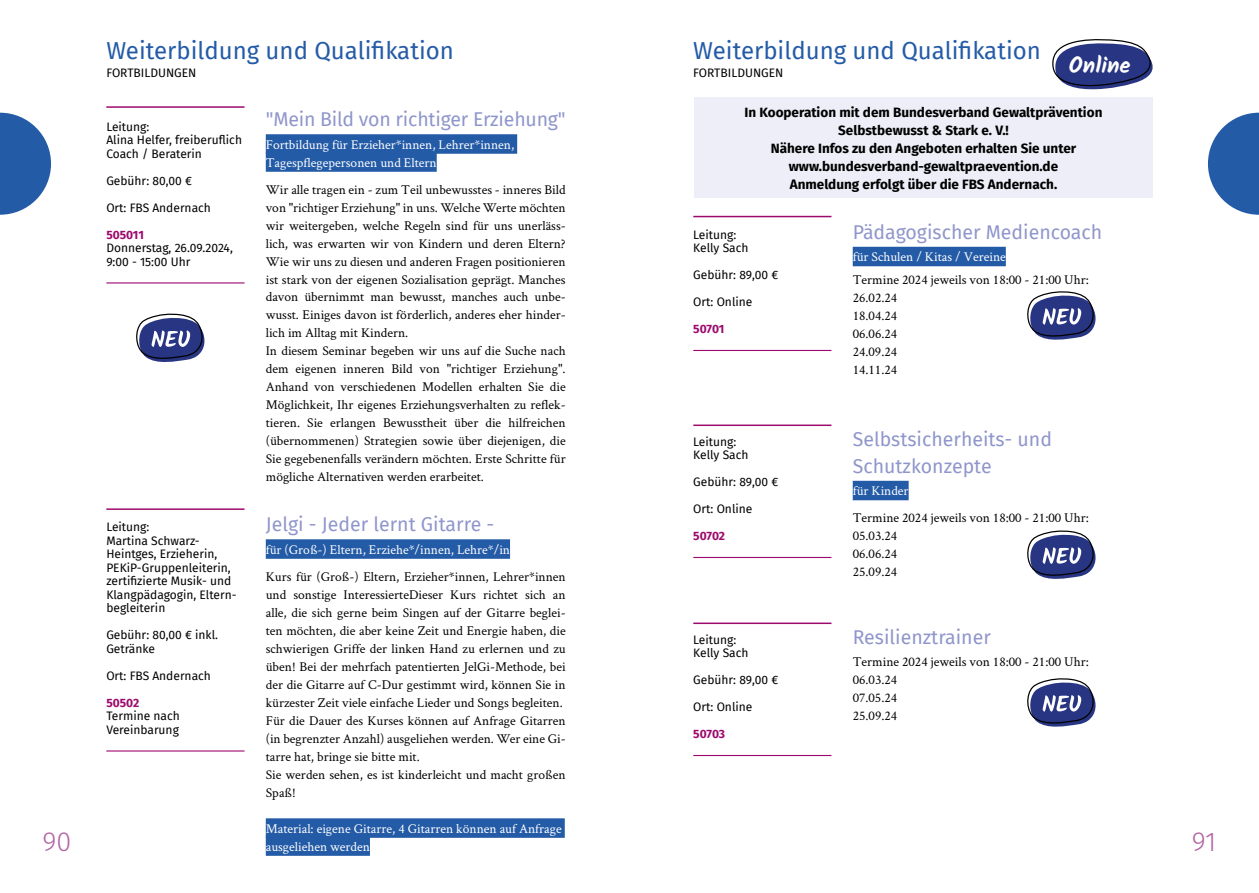
<style>
.page{position:relative;width:1259px;height:893px;background:#fff}
.page>*{position:absolute;margin:0;border:0;box-sizing:border-box;transform-origin:0 0}
.t1{font:300 27px "Fira Sans";color:#b164a5}
.t2{font:24px "Fira Sans";color:#245ba7}
.t3{font:700 22.5px "Kalam";color:#fff}
.t4{font:19.5px/27px "Fira Sans";color:#8f96cb}
.t5{font:13.5px/18px "Crimson Text";color:#000}
.t6{font:13.5px/18px "Crimson Text";color:#fff}
.t7{font:700 13.5px/18px "Fira Sans";color:#000;text-align:center}
.t8{font:12px/13.5px "Fira Sans";color:#000}
.t9{font:700 12px "Fira Sans";letter-spacing:-.01em;color:#9d0a6d}
</style>
<div class="page">
<hr style="left:106px;top:106px;width:138px;height:2px;background:#9d0a6d">
<hr style="left:106px;top:282px;width:138px;height:2px;background:#9d0a6d">
<div style="left:266px;top:134px;width:251px;height:20px;background:#245ba7"></div>
<div style="left:266px;top:152px;width:171px;height:20px;background:#245ba7"></div>
<hr style="left:106px;top:508px;width:138px;height:2px;background:#9d0a6d">
<hr style="left:106px;top:750px;width:138px;height:2px;background:#9d0a6d">
<div style="left:266px;top:539px;width:244px;height:20px;background:#245ba7"></div>
<div style="left:266px;top:818px;width:299px;height:20px;background:#245ba7"></div>
<div style="left:266px;top:836px;width:104px;height:20px;background:#245ba7"></div>
<svg style="left:136px;top:313px;width:69px;height:49px"></svg>
<hr style="left:693px;top:216px;width:138px;height:1px;background:#9d0a6d">
<hr style="left:693px;top:350px;width:138px;height:1px;background:#9d0a6d">
<div style="left:852px;top:247px;width:154px;height:19px;background:#245ba7"></div>
<hr style="left:693px;top:425px;width:138px;height:1px;background:#9d0a6d">
<hr style="left:693px;top:557px;width:138px;height:1px;background:#9d0a6d">
<div style="left:852px;top:481px;width:56px;height:19px;background:#245ba7"></div>
<hr style="left:693px;top:623px;width:138px;height:1px;background:#9d0a6d">
<hr style="left:693px;top:755px;width:138px;height:1px;background:#9d0a6d">
<div style="left:694px;top:97px;width:458px;height:101px;background:#edeef7"></div>
<svg style="left:1027px;top:291px;width:69px;height:49px"></svg>
<svg style="left:1027px;top:530px;width:69px;height:49px"></svg>
<svg style="left:1027px;top:678px;width:69px;height:49px"></svg>
<svg style="left:1052px;top:39px;width:101px;height:62px"></svg>
<svg style="left:1208px;top:113px;width:51px;height:102px"></svg>
<svg style="left:0;top:113px;width:51px;height:102px"></svg>
<h2 class="t2" style="left:106px;top:32px;width:349px">Weiterbildung und Qualifikation</h2>
<p class="t8" style="left:106px;top:65px;width:92px">FORTBILDUNGEN</p>
<h2 class="t2" style="left:693px;top:32px;width:349px">Weiterbildung und Qualifikation</h2>
<p class="t8" style="left:693px;top:65px;width:92px">FORTBILDUNGEN</p>
<h3 class="t3" style="left:1069px;top:52px;width:63px">Online</h3>
<p class="t7" style="left:744px;top:102px;width:359px">In Kooperation mit dem Bundesverband Gewaltprävention Selbstbewusst &amp; Stark e. V.!<br>Nähere Infos zu den Angeboten erhalten Sie unter www.bundesverband-gewaltpraevention.de<br>Anmeldung erfolgt über die FBS Andernach.</p>
<h3 class="t4" style="left:266px;top:105px;width:301px">"Mein Bild von richtiger Erziehung"</h3>
<p class="t6" style="left:266px;top:135px;width:250px">Fortbildung für Erzieher*innen, Lehrer*innen,<br>Tagespflegepersonen und Eltern</p>
<p class="t5" style="left:266px;top:180px;width:301px">Wir alle tragen ein - zum Teil unbewusstes - inneres Bild von "richtiger Erziehung" in uns. Welche Werte möchten wir weitergeben, welche Regeln sind für uns unerläss&shy;lich, was erwarten wir von Kindern und deren Eltern?<br>Wie wir uns zu diesen und anderen Fragen positionieren ist stark von der eigenen Sozialisation geprägt. Manches davon übernimmt man bewusst, manches auch unbe&shy;wusst. Einiges davon ist förderlich, anderes eher hinder&shy;lich im Alltag mit Kindern.<br>In diesem Seminar begeben wir uns auf die Suche nach dem eigenen inneren Bild von "richtiger Erziehung".<br>Anhand von verschiedenen Modellen erhalten Sie die Möglichkeit, Ihr eigenes Erziehungsverhalten zu reflek&shy;tieren. Sie erlangen Bewusstheit über die hilfreichen (übernommenen) Strategien sowie über diejenigen, die Sie gegebenenfalls verändern möchten. Erste Schritte für mögliche Alternativen werden erarbeitet.</p>
<p class="t8" style="left:106px;top:119px;width:137px">Leitung:<br>Alina Helfer, freiberuflich<br>Coach / Beraterin</p>
<p class="t8" style="left:106px;top:173px;width:87px">Gebühr: 80,00 €</p>
<p class="t8" style="left:106px;top:200px;width:106px">Ort: FBS Andernach</p>
<p class="t9" style="left:106px;top:224px;width:39px">505011</p>
<p class="t8" style="left:106px;top:241px;width:128px">Donnerstag, 26.09.2024,<br>9:00 - 15:00 Uhr</p>
<h3 class="t4" style="left:852px;top:218px;width:251px">Pädagogischer Mediencoach</h3>
<p class="t6" style="left:852px;top:247px;width:155px">für Schulen / Kitas / Vereine</p>
<p class="t5" style="left:852px;top:270px;width:238px">Termine 2024 jeweils von 18:00 - 21:00 Uhr:<br>26.02.24<br>18.04.24<br>06.06.24<br>24.09.24<br>14.11.24</p>
<p class="t8" style="left:693px;top:227px;width:57px">Leitung:<br>Kelly Sach</p>
<p class="t8" style="left:693px;top:268px;width:86px">Gebühr: 89,00 €</p>
<p class="t8" style="left:693px;top:295px;width:61px">Ort: Online</p>
<p class="t9" style="left:693px;top:319px;width:33px">50701</p>
<h3 class="t4" style="left:852px;top:425px;width:201px">Selbstsicherheits- und<br>Schutzkonzepte</h3>
<p class="t6" style="left:852px;top:481px;width:57px">für Kinder</p>
<p class="t5" style="left:852px;top:508px;width:238px">Termine 2024 jeweils von 18:00 - 21:00 Uhr:<br>05.03.24<br>06.06.24<br>25.09.24</p>
<p class="t8" style="left:693px;top:434px;width:57px">Leitung:<br>Kelly Sach</p>
<p class="t8" style="left:693px;top:475px;width:86px">Gebühr: 89,00 €</p>
<p class="t8" style="left:693px;top:502px;width:61px">Ort: Online</p>
<p class="t9" style="left:693px;top:526px;width:33px">50702</p>
<h3 class="t4" style="left:266px;top:510px;width:230px">Jelgi - Jeder lernt Gitarre -</h3>
<p class="t6" style="left:266px;top:540px;width:246px">für (Groß-) Eltern, Erziehe*/innen, Lehre*/in</p>
<p class="t5" style="left:266px;top:567px;width:301px">Kurs für (Groß-) Eltern, Erzieher*innen, Lehrer*innen und sonstige InteressierteDieser Kurs richtet sich an alle, die sich gerne beim Singen auf der Gitarre beglei&shy;ten möchten, die aber keine Zeit und Energie haben, die schwierigen Griffe der linken Hand zu erlernen und zu üben! Bei der mehrfach patentierten JelGi-Methode, bei der die Gitarre auf C-Dur gestimmt wird, können Sie in kürzester Zeit viele einfache Lieder und Songs begleiten.<br>Für die Dauer des Kurses können auf Anfrage Gitarren (in begrenzter Anzahl) ausgeliehen werden. Wer eine Gi&shy;tarre hat, bringe sie bitte mit.<br>Sie werden sehen, es ist kinderleicht und macht großen Spaß!</p>
<p class="t6" style="left:266px;top:819px;width:297px">Material: eigene Gitarre, 4 Gitarren können auf Anfrage ausgeliehen werden</p>
<p class="t8" style="left:106px;top:520px;width:132px">Leitung:<br>Martina Schwarz-<br>Heintges, Erzieherin,<br>PEKiP-Gruppenleiterin, zertifizierte Musik- und<br>Klangpädagogin, Eltern&shy;begleiterin</p>
<p class="t8" style="left:106px;top:628px;width:113px">Gebühr: 80,00 € inkl.<br>Getränke</p>
<p class="t8" style="left:106px;top:668px;width:106px">Ort: FBS Andernach</p>
<p class="t9" style="left:106px;top:692px;width:34px">50502</p>
<p class="t8" style="left:106px;top:709px;width:75px">Termine nach<br>Vereinbarung</p>
<h3 class="t4" style="left:852px;top:623px;width:140px">Resilienztrainer</h3>
<p class="t5" style="left:852px;top:652px;width:238px">Termine 2024 jeweils von 18:00 - 21:00 Uhr:<br>06.03.24<br>07.05.24<br>25.09.24</p>
<p class="t8" style="left:693px;top:632px;width:57px">Leitung:<br>Kelly Sach</p>
<p class="t8" style="left:693px;top:673px;width:86px">Gebühr: 89,00 €</p>
<p class="t8" style="left:693px;top:700px;width:61px">Ort: Online</p>
<p class="t9" style="left:693px;top:724px;width:33px">50703</p>
<h1 class="t1" style="left:43px;top:822px;width:30px">90</h1>
<h1 class="t1" style="left:1191px;top:822px;width:26px">91</h1>
</div>
